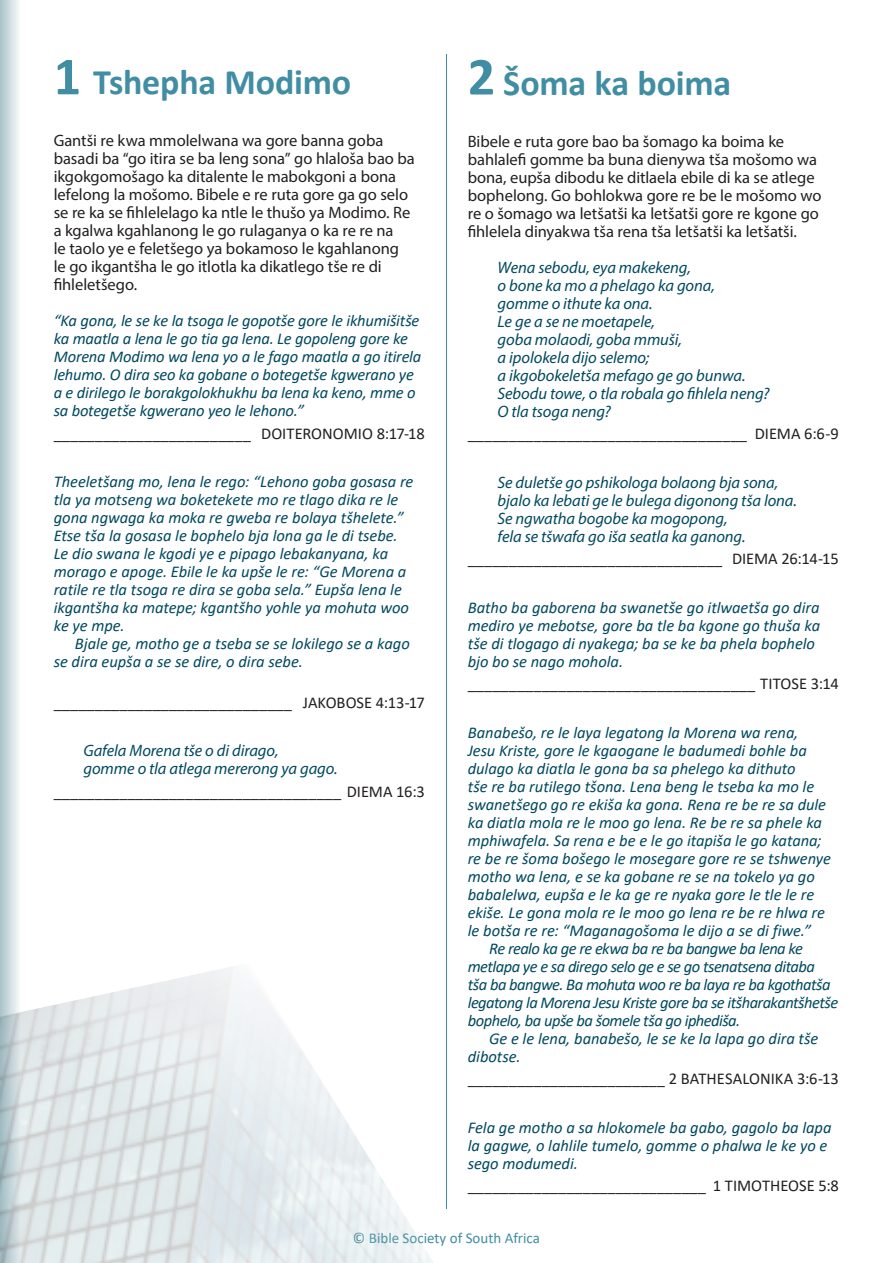
<style>
.page{position:relative;width:893px;height:1263px;background:#fff}
.page>*{position:absolute;margin:0;border:0;box-sizing:border-box;transform-origin:0 0}
.t1{font:700 36px "Calibri";letter-spacing:-.005em;color:#418da3}
.t2{font:italic 16.5px/18px "Calibri";letter-spacing:-.005em;color:#004960}
.t3{font:16.5px/18px "Myriad Pro";color:#231f20}
.t4{font:italic 16.5px/18px "Myriad Pro";letter-spacing:-.005em;color:#004960}
.t5{font:16.5px "Calibri";color:#231f20}
.t6{font:italic 16.5px "Calibri";letter-spacing:-.035em;color:#004960}
.t7{font:italic 16.5px "Calibri";letter-spacing:-.03em;color:#004960}
.t8{font:15px "Calibri";color:#418da3}
.s1{font-size:54px}
</style>
<div class="page">
<hr style="left:446px;top:54px;width:1px;height:1155px;background:#418da3">
<svg style="left:0;top:0;width:20px;height:1263px"></svg>
<h1 class="t1" style="left:54px;top:57px;width:299px"><span class="s1">1</span> Tshepha Modimo</h1>
<p class="t3" style="left:54px;top:132px;width:363px">Gantši re kwa mmolelwana wa gore banna goba basadi ba “go itira se ba leng sona” go hlaloša bao ba ikgokgomošago ka ditalente le mabokgoni a bona lefelong la mošomo. Bibele e re ruta gore ga go selo se re ka se fihlelelago ka ntle le thušo ya Modimo. Re a kgalwa kgahlanong le go rulaganya o ka re re na<br>le taolo ye e feletšego ya bokamoso le kgahlanong le go ikgantšha le go itlotla ka dikatlego tše re di fihleletšego.</p>
<p class="t2" style="left:54px;top:311px;width:369px">“Ka gona, le se ke la tsoga le gopotše gore le ikhumišitše ka maatla a lena le go tia ga lena. Le gopoleng gore ke Morena Modimo wa lena yo a le fago maatla a go itirela lehumo. O dira seo ka gobane o botegetše kgwerano ye a e dirilego le borakgolokhukhu ba lena ka keno, mme o sa botegetše kgwerano yeo le lehono.”</p>
<p class="t5" style="left:54px;top:422px;width:373px">________________________ DOITERONOMIO 8:17-18</p>
<p class="t2" style="left:54px;top:472px;width:361px">Theeletšang mo, lena le rego: “Lehono goba gosasa re tla ya motseng wa boketekete mo re tlago dika re le gona ngwaga ka moka re gweba re bolaya tšhelete.” Etse tša la gosasa le bophelo bja lona ga le di tsebe.<br>Le dio swana le kgodi ye e pipago lebakanyana, ka morago e apoge. Ebile le ka upše le re: “Ge Morena a ratile re tla tsoga re dira se goba sela.” Eupša lena le ikgantšha ka matepe; kgantšho yohle ya mohuta woo ke ye mpe.</p>
<p class="t2" style="left:54px;top:634px;width:358px;text-indent:21px">Bjale ge, motho ge a tseba se se lokilego se a kago se dira eupša a se se dire, o dira sebe.</p>
<p class="t5" style="left:54px;top:691px;width:373px">_____________________________ JAKOBOSE 4:13-17</p>
<p class="t4" style="left:83px;top:742px;width:256px">Gafela Morena tše o di dirago,<br>gomme o tla atlega mererong ya gago.</p>
<p class="t5" style="left:54px;top:780px;width:373px">___________________________________ DIEMA 16:3</p>
<h1 class="t1" style="left:468px;top:57px;width:265px"><span class="s1">2</span> Šoma ka boima</h1>
<p class="t3" style="left:468px;top:132px;width:355px">Bibele e ruta gore bao ba šomago ka boima ke bahlalefi gomme ba buna dienywa tša mošomo wa bona, eupša dibodu ke ditlaela ebile di ka se atlege bophelong. Go bohlokwa gore re be le mošomo wo re o šomago wa letšatši ka letšatši gore re kgone go fihlelela dinyakwa tša rena tša letšatši ka letšatši.</p>
<p class="t4" style="left:497px;top:258px;width:273px">Wena sebodu, eya makekeng,<br>o bone ka mo a phelago ka gona, gomme o ithute ka ona.<br>Le ge a se ne moetapele,<br>goba molaodi, goba mmuši,<br>a ipolokela dijo selemo;<br>a ikgobokeletša mefago ge go bunwa.<br>Sebodu towe, o tla robala go fihlela neng?<br>O tla tsoga neng?</p>
<p class="t5" style="left:468px;top:422px;width:373px">__________________________________ DIEMA 6:6-9</p>
<p class="t4" style="left:497px;top:473px;width:301px">Se duletše go pshikologa bolaong bja sona, bjalo ka lebati ge le bulega digonong tša lona.<br>Se ngwatha bogobe ka mogopong,<br>fela se tšwafa go iša seatla ka ganong.</p>
<p class="t5" style="left:468px;top:547px;width:373px">_______________________________ DIEMA 26:14-15</p>
<p class="t2" style="left:468px;top:597px;width:354px">Batho ba gaborena ba swanetše go itlwaetša go dira mediro ye mebotse, gore ba tle ba kgone go thuša ka tše di tlogago di nyakega; ba se ke ba phela bophelo bjo bo se nago mohola.</p>
<p class="t5" style="left:468px;top:672px;width:373px">___________________________________ TITOSE 3:14</p>
<p class="t2" style="left:468px;top:722px;width:332px">Banabešo, re le laya legatong la Morena wa rena,</p>
<p class="t2" style="left:468px;top:740px;width:341px">Jesu Kriste, gore le kgaogane le badumedi bohle ba</p>
<p class="t2" style="left:468px;top:758px;width:329px">dulago ka diatla le gona ba sa phelego ka dithuto</p>
<p class="t2" style="left:468px;top:776px;width:348px">tše re ba rutilego tšona. Lena beng le tseba ka mo le</p>
<p class="t2" style="left:468px;top:794px;width:360px">swanetšego go re ekiša ka gona. Rena re be re sa dule</p>
<p class="t2" style="left:468px;top:812px;width:356px">ka diatla mola re le moo go lena. Re be re sa phele ka</p>
<p class="t2" style="left:468px;top:830px;width:355px">mphiwafela. Sa rena e be e le go itapiša le go katana;</p>
<p class="t2" style="left:468px;top:848px;width:365px">re be re šoma bošego le mosegare gore re se tshwenye</p>
<p class="t2" style="left:468px;top:866px;width:349px">motho wa lena, e se ka gobane re se na tokelo ya go</p>
<p class="t2" style="left:468px;top:884px;width:348px">babalelwa, eupša e le ka ge re nyaka gore le tle le re</p>
<p class="t2" style="left:468px;top:902px;width:359px">ekiše. Le gona mola re le moo go lena re be re hlwa re</p>
<p class="t2" style="left:468px;top:920px;width:345px">le botša re re: “Maganagošoma le dijo a se di fiwe.”</p>
<p class="t6" style="left:489px;top:937px;width:316px">Re realo ka ge re ekwa ba re ba bangwe ba lena ke</p>
<p class="t6" style="left:468px;top:955px;width:349px">metlapa ye e sa dirego selo ge e se go tsenatsena ditaba</p>
<p class="t6" style="left:468px;top:973px;width:364px">tša ba bangwe. Ba mohuta woo re ba laya re ba kgothatša</p>
<p class="t7" style="left:468px;top:991px;width:372px">legatong la Morena Jesu Kriste gore ba se itšharakantšhetše</p>
<p class="t7" style="left:468px;top:1009px;width:274px">bophelo, ba upše ba šomele tša go iphediša.</p>
<p class="t2" style="left:489px;top:1028px;width:331px">Ge e le lena, banabešo, le se ke la lapa go dira tše</p>
<p class="t2" style="left:468px;top:1046px;width:54px">dibotse.</p>
<p class="t5" style="left:468px;top:1067px;width:373px">________________________ 2 BATHESALONIKA 3:6-13</p>
<p class="t2" style="left:468px;top:1117px;width:365px">Fela ge motho a sa hlokomele ba gabo, gagolo ba lapa la gagwe, o lahlile tumelo, gomme o phalwa le ke yo e sego modumedi.</p>
<p class="t5" style="left:468px;top:1174px;width:373px">_____________________________ 1 TIMOTHEOSE 5:8</p>
<p class="t8" style="left:353px;top:1228px;width:189px">© Bible Society of South Africa</p>
</div>
